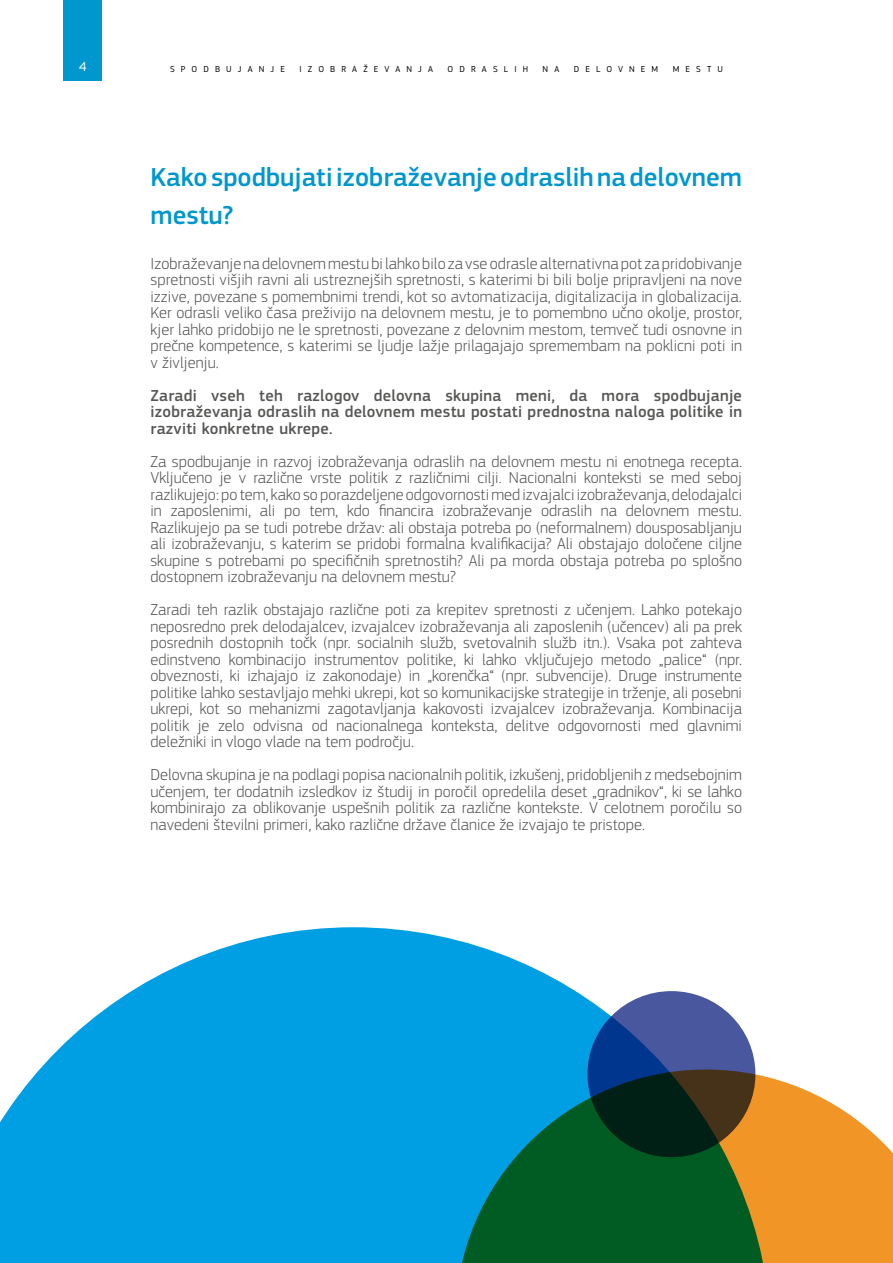
<style>
.page{position:relative;width:893px;height:1263px;background:#fff}
.page>*{position:absolute;margin:0;border:0;box-sizing:border-box;transform-origin:0 0}
.H1_-_Blue{font:500 27px/37.5px "EC Square Sans Pro";color:#0097ce}
.H1_-_Blue-2{font:300 16.5px/16.5px "EC Square Sans Pro";color:#575756;text-align:justify}
.H1_-_Blue-3{font:500 16.5px/16.5px "EC Square Sans Pro";letter-spacing:.015em;color:#575756;text-align:justify}
.t1{font:13.5px "EC Square Sans Pro";color:#fff}
.t2{font:9px "EC Square Sans Pro";letter-spacing:.68em;color:#000}
</style>
<div class="page">
<svg style="left:0;top:927px;width:756px;height:336px;fill:#009fe3"></svg>
<svg style="left:455px;top:1069px;width:438px;height:194px;background:#5d8453"></svg>
<svg style="left:587px;top:991px;width:168px;height:166px;background:#253a5a"></svg>
<div style="left:64px;top:0;width:38px;height:81px;background:#0097ce"></div>
<p class="t1" style="left:79px;top:59px;width:9px">4</p>
<p class="t2" style="left:170px;top:64px;width:117px">SPODBUJANJE</p>
<p class="t2" style="left:300px;top:64px;width:135px">IZOBRAŽEVANJA</p>
<p class="t2" style="left:448px;top:64px;width:82px">ODRASLIH</p>
<p class="t2" style="left:543px;top:64px;width:18px">N A</p>
<p class="t2" style="left:574px;top:64px;width:86px">DELOVNEM</p>
<p class="t2" style="left:673px;top:64px;width:52px">MESTU</p>
<p class="H1_-_Blue" style="left:150px;top:159px;width:593px">Kako spodbujati izobraževanje odraslih na delovnem mestu?</p>
<p class="H1_-_Blue-2" style="left:150px;top:255px;width:593px">Izobraževanje na delovnem mestu bi lahko bilo za vse odrasle alternativna pot za pridobivanje spretnosti višjih ravni ali ustreznejših spretnosti, s katerimi bi bili bolje pripravljeni na nove izzive, povezane s pomembnimi trendi, kot so avtomatizacija, digitalizacija in globalizacija.<br>Ker odrasli veliko časa preživijo na delovnem mestu, je to pomembno učno okolje, prostor, kjer lahko pridobijo ne le spretnosti, povezane z delovnim mestom, temveč tudi osnovne in prečne kompetence, s katerimi se ljudje lažje prilagajajo spremembam na poklicni poti in v življenju.</p>
<p class="H1_-_Blue-3" style="left:150px;top:387px;width:593px">Zaradi vseh teh razlogov delovna skupina meni, da mora spodbujanje izobraževanja odraslih na delovnem mestu postati prednostna naloga politike in razviti konkretne ukrepe.</p>
<p class="H1_-_Blue-2" style="left:150px;top:453px;width:593px">Za spodbujanje in razvoj izobraževanja odraslih na delovnem mestu ni enotnega recepta.<br>Vključeno je v različne vrste politik z različnimi cilji. Nacionalni konteksti se med seboj razlikujejo: po tem, kako so porazdeljene odgovornosti med izvajalci izobraževanja, delodajalci in zaposlenimi, ali po tem, kdo financira izobraževanje odraslih na delovnem mestu.<br>Razlikujejo pa se tudi potrebe držav: ali obstaja potreba po (neformalnem) dousposabljanju ali izobraževanju, s katerim se pridobi formalna kvalifikacija? Ali obstajajo določene ciljne skupine s potrebami po specifičnih spretnostih? Ali pa morda obstaja potreba po splošno dostopnem izobraževanju na delovnem mestu?</p>
<p class="H1_-_Blue-2" style="left:150px;top:601px;width:593px">Zaradi teh razlik obstajajo različne poti za krepitev spretnosti z učenjem. Lahko potekajo neposredno prek delodajalcev, izvajalcev izobraževanja ali zaposlenih (učencev) ali pa prek posrednih dostopnih točk (npr. socialnih služb, svetovalnih služb itn.). Vsaka pot zahteva edinstveno kombinacijo instrumentov politike, ki lahko vključujejo metodo „palice“ (npr. obveznosti, ki izhajajo iz zakonodaje) in „korenčka“ (npr. subvencije). Druge instrumente politike lahko sestavljajo mehki ukrepi, kot so komunikacijske strategije in trženje, ali posebni ukrepi, kot so mehanizmi zagotavljanja kakovosti izvajalcev izobraževanja. Kombinacija politik je zelo odvisna od nacionalnega konteksta, delitve odgovornosti med glavnimi deležniki in vlogo vlade na tem področju.</p>
<p class="H1_-_Blue-2" style="left:150px;top:766px;width:593px">Delovna skupina je na podlagi popisa nacionalnih politik, izkušenj, pridobljenih z medsebojnim učenjem, ter dodatnih izsledkov iz študij in poročil opredelila deset „gradnikov“, ki se lahko kombinirajo za oblikovanje uspešnih politik za različne kontekste. V celotnem poročilu so navedeni številni primeri, kako različne države članice že izvajajo te pristope.</p>
</div>
